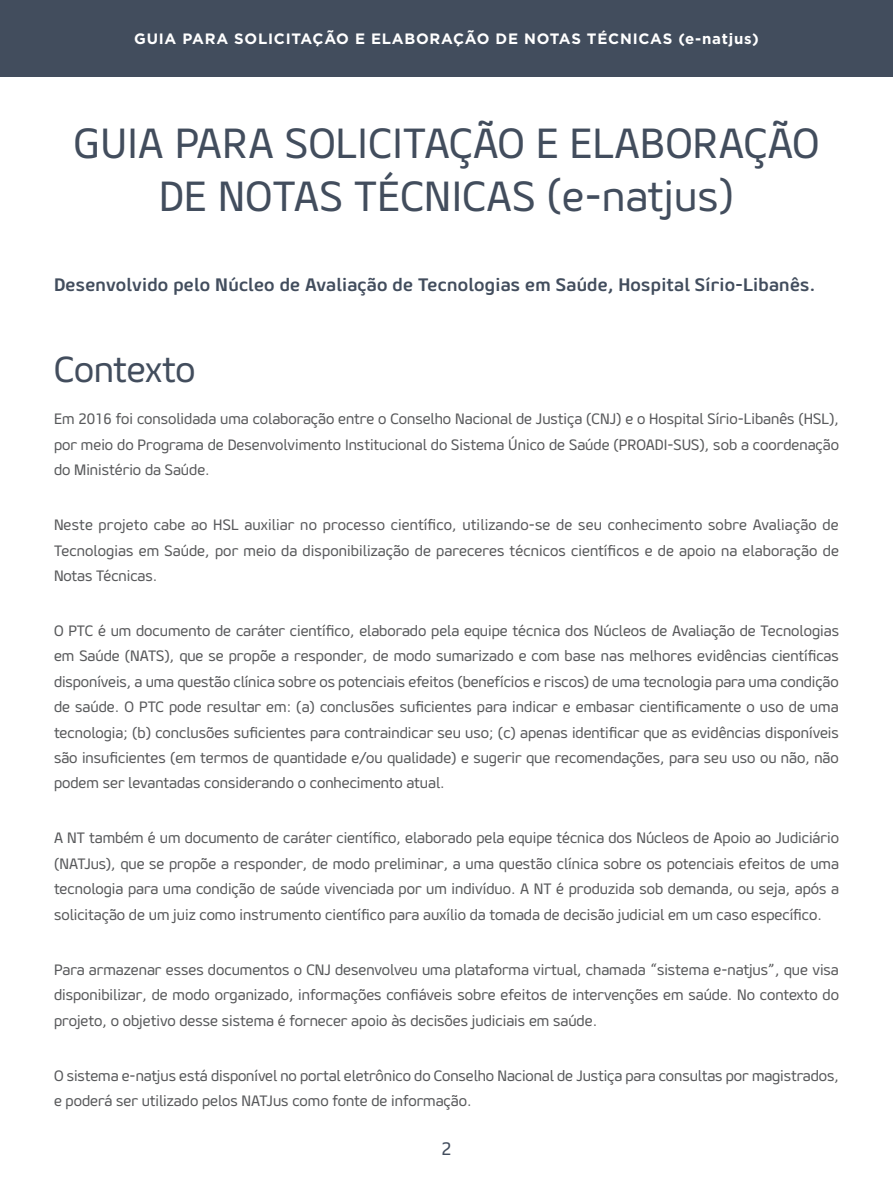
<style>
.page{position:relative;width:893px;height:1191px;background:#fff}
.page>*{position:absolute;margin:0;border:0;box-sizing:border-box;transform-origin:0 0}
.t1{font:42px/52.5px "Geon";letter-spacing:.01em;color:#424d5d;text-align:center}
.t2{font:36px "Geon";color:#424d5d}
.t3{font:700 18px "Geon";letter-spacing:.015em;color:#424d5d}
.t4{font:18px "Geon";color:#424d5d}
.t5{font:15px/25.3px "Geon";color:#58595b;text-align:justify}
.t6{font:700 15px "Gotham";letter-spacing:.05em;color:#fff}
</style>
<div class="page">
<div style="left:0;top:0;width:893px;height:77px;background:#424d5d"></div>
<p class="t6" style="left:134px;top:29px;width:626px">GUIA PARA SOLICITAÇÃO E ELABORAÇÃO DE NOTAS TÉCNICAS (e-natjus)</p>
<h1 class="t1" style="left:74px;top:116px;width:747px">GUIA PARA SOLICITAÇÃO E ELABORAÇÃO<br>DE NOTAS TÉCNICAS (e-natjus)</h1>
<p class="t3" style="left:54px;top:272px;width:763px">Desenvolvido pelo Núcleo de Avaliação de Tecnologias em Saúde, Hospital Sírio-Libanês.</p>
<h2 class="t2" style="left:54px;top:345px;width:143px">Contexto</h2>
<p class="t5" style="left:54px;top:406px;width:786px">Em 2016 foi consolidada uma colaboração entre o Conselho Nacional de Justiça (CNJ) e o Hospital Sírio‑Libanês (HSL), por meio do Programa de Desenvolvimento Institucional do Sistema Único de Saúde (PROADI-SUS), sob a coordenação do Ministério da Saúde.</p>
<p class="t5" style="left:54px;top:512px;width:786px">Neste projeto cabe ao HSL auxiliar no processo científico, utilizando-se de seu conhecimento sobre Avaliação de Tecnologias em Saúde, por meio da disponibilização de pareceres técnicos científicos e de apoio na elaboração de Notas Técnicas.</p>
<p class="t5" style="left:54px;top:618px;width:786px">O PTC é um documento de caráter científico, elaborado pela equipe técnica dos Núcleos de Avaliação de Tecnologias em Saúde (NATS), que se propõe a responder, de modo sumarizado e com base nas melhores evidências científicas disponíveis, a uma questão clínica sobre os potenciais efeitos (benefícios e riscos) de uma tecnologia para uma condição de saúde. O PTC pode resultar em: (a) conclusões suficientes para indicar e embasar cientificamente o uso de uma tecnologia; (b) conclusões suficientes para contraindicar seu uso; (c) apenas identificar que as evidências disponíveis são insuficientes (em termos de quantidade e/ou qualidade) e sugerir que recomendações, para seu uso ou não, não podem ser levantadas considerando o conhecimento atual.</p>
<p class="t5" style="left:54px;top:825px;width:786px">A NT também é um documento de caráter científico, elaborado pela equipe técnica dos Núcleos de Apoio ao Judiciário (NATJus), que se propõe a responder, de modo preliminar, a uma questão clínica sobre os potenciais efeitos de uma tecnologia para uma condição de saúde vivenciada por um indivíduo. A NT é produzida sob demanda, ou seja, após a solicitação de um juiz como instrumento científico para auxílio da tomada de decisão judicial em um caso específico.</p>
<p class="t5" style="left:54px;top:956px;width:786px">Para armazenar esses documentos o CNJ desenvolveu uma plataforma virtual, chamada “sistema e-natjus”, que visa disponibilizar, de modo organizado, informações confiáveis sobre efeitos de intervenções em saúde. No contexto do projeto, o objetivo desse sistema é fornecer apoio às decisões judiciais em saúde.</p>
<p class="t5" style="left:54px;top:1062px;width:786px">O sistema e-natjus está disponível no portal eletrônico do Conselho Nacional de Justiça para consultas por magistrados, e poderá ser utilizado pelos NATJus como fonte de informação.</p>
<p class="t4" style="left:441px;top:1137px;width:12px">2</p>
</div>
